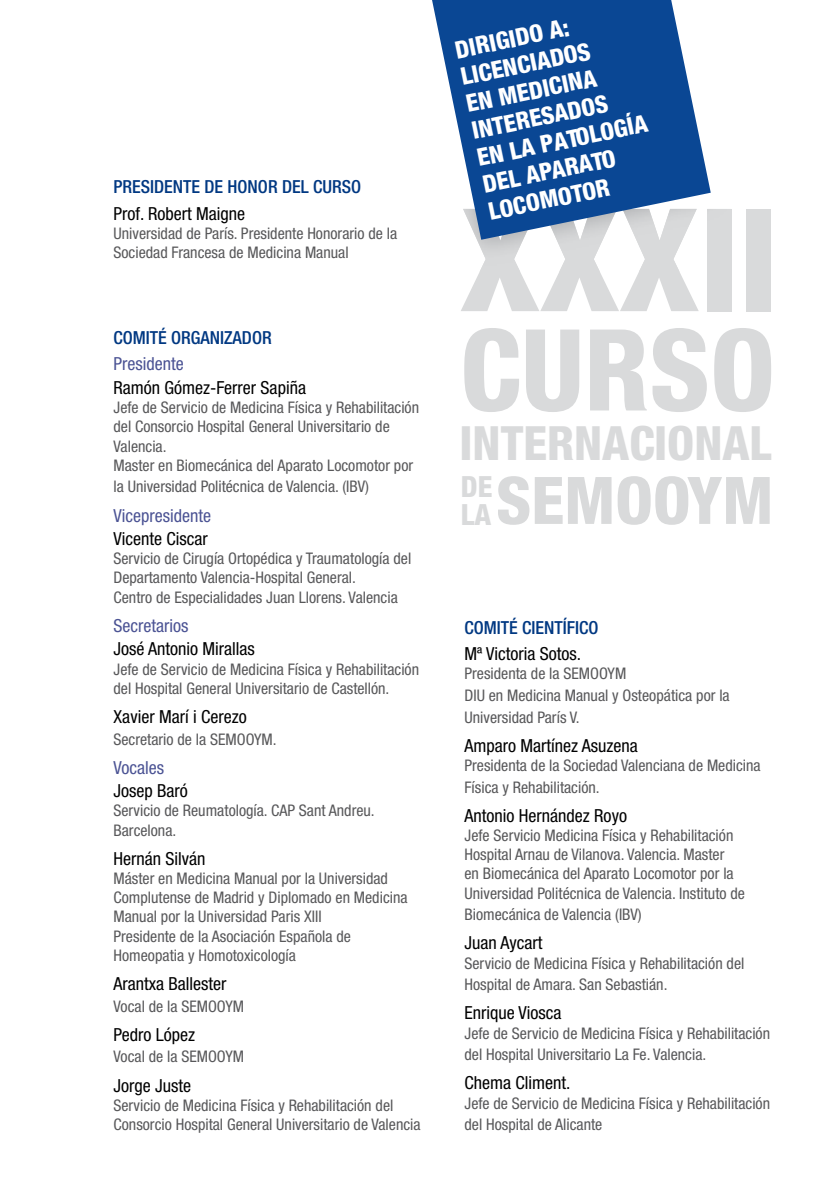
<style>
.page{position:relative;width:840px;height:1191px;background:#fff}
.page>*{position:absolute;margin:0;border:0;box-sizing:border-box;transform-origin:0 0}
.t1{font:800 condensed 143.2px "Helvetica Neue LT Pro";color:#d9dadb}
.t2{font:800 condensed 113.2px "Helvetica Neue LT Pro";color:#d9dadb}
.t3{font:800 condensed 65.6px "Helvetica Neue LT Pro";color:#d9dadb}
.t4{font:800 condensed 47.2px "Helvetica Neue LT Pro";color:#d9dadb}
.t5{font:800 condensed 29.2px/27.6px "Helvetica Neue LT Pro";color:#d9dadb}
.t6{font:800 condensed 24.2px/27.4px "Helvetica Neue LT Pro";color:#fff}
.t7{font:condensed 18px "Helvetica Neue LT Pro";color:#000}
.t8{font:500 condensed 18px "Helvetica Neue LT Pro";color:#003882}
.t9{font:condensed 18px "Helvetica Neue LT Pro";color:#4b5394}
.t10{font:condensed 16px/19.2px "Helvetica Neue LT Pro";color:#58585a}
</style>
<div class="page">
<img style="left:477px;top:209px;width:253px;height:63px">
<svg style="left:432px;top:0;width:278px;height:240px;fill:#0a4794"></svg>
<p class="t8" style="left:113px;top:176px;width:249px">PRESIDENTE DE HONOR DEL CURSO</p>
<p class="t7" style="left:113px;top:203px;width:133px">Prof. Robert Maigne</p>
<p class="t10" style="left:113px;top:224px;width:285px">Universidad de París. Presidente Honorario de la<br>Sociedad Francesa de Medicina Manual</p>
<p class="t8" style="left:113px;top:327px;width:160px">COMITÉ ORGANIZADOR</p>
<p class="t9" style="left:113px;top:354px;width:72px">Presidente</p>
<p class="t7" style="left:113px;top:377px;width:194px">Ramón Gómez-Ferrer Sapiña</p>
<p class="t10" style="left:113px;top:398px;width:307px">Jefe de Servicio de Medicina Física y Rehabilitación del Consorcio Hospital General Universitario de Valencia.<br>Master en Biomecánica del Aparato Locomotor por</p>
<p class="t10" style="left:113px;top:477px;width:257px">la Universidad Politécnica de Valencia. (IBV)</p>
<p class="t9" style="left:113px;top:505px;width:99px">Vicepresidente</p>
<p class="t7" style="left:113px;top:528px;width:96px">Vicente Ciscar</p>
<p class="t10" style="left:113px;top:549px;width:299px">Servicio de Cirugía Ortopédica y Traumatología del<br>Departamento Valencia-Hospital General.<br>Centro de Especialidades Juan Llorens. Valencia</p>
<p class="t9" style="left:113px;top:615px;width:76px">Secretarios</p>
<p class="t7" style="left:113px;top:638px;width:143px">José Antonio Mirallas</p>
<p class="t10" style="left:113px;top:659px;width:307px">Jefe de Servicio de Medicina Física y Rehabilitación del Hospital General Universitario de Castellón.</p>
<p class="t7" style="left:113px;top:706px;width:135px">Xavier Marí i Cerezo</p>
<p class="t10" style="left:113px;top:729px;width:165px">Secretario de la SEMOOYM.</p>
<p class="t9" style="left:113px;top:757px;width:52px">Vocales</p>
<p class="t7" style="left:113px;top:780px;width:76px">Josep Baró</p>
<p class="t10" style="left:113px;top:801px;width:263px">Servicio de Reumatología. CAP Sant Andreu.<br>Barcelona.</p>
<p class="t7" style="left:113px;top:848px;width:93px">Hernán Silván</p>
<p class="t10" style="left:113px;top:868px;width:295px">Máster en Medicina Manual por la Universidad Complutense de Madrid y Diplomado en Medicina Manual por la Universidad Paris XIII<br>Presidente de la Asociación Española de Homeopatia y Homotoxicología</p>
<p class="t7" style="left:113px;top:973px;width:114px">Arantxa Ballester</p>
<p class="t10" style="left:113px;top:996px;width:132px">Vocal de la SEMOOYM</p>
<p class="t7" style="left:113px;top:1024px;width:83px">Pedro López</p>
<p class="t10" style="left:113px;top:1047px;width:132px">Vocal de la SEMOOYM</p>
<p class="t7" style="left:113px;top:1074px;width:79px">Jorge Juste</p>
<p class="t10" style="left:113px;top:1095px;width:308px">Servicio de Medicina Física y Rehabilitación del<br>Consorcio Hospital General Universitario de Valencia</p>
<h3 class="t6" style="left:451px;top:37px;width:175px;rotate:-12deg">DIRIGIDO A:<br>LICENCIADOS<br>EN MEDICINA<br>INTERESADOS<br>EN LA PATOLOGÍA<br>DEL APARATO<br>LOCOMOTOR</h3>
<h1 class="t1" style="left:460px;top:171px;width:320px">XXXII</h1>
<h2 class="t2" style="left:460px;top:300px;width:316px">CURSO</h2>
<h3 class="t4" style="left:459px;top:414px;width:313px">INTERNACIONAL</h3>
<h3 class="t3" style="left:496px;top:460px;width:279px">SEMOOYM</h3>
<h3 class="t5" style="left:460px;top:472px;width:33px">DE<br>LA</h3>
<p class="t8" style="left:464px;top:617px;width:135px">COMITÉ CIENTÍFICO</p>
<p class="t7" style="left:464px;top:643px;width:118px">Mª Victoria Sotos.</p>
<p class="t10" style="left:464px;top:663px;width:266px;line-height:21.6px">Presidenta de la SEMOOYM<br>DIU en Medicina Manual y Osteopática por la<br>Universidad París V.</p>
<p class="t7" style="left:464px;top:735px;width:175px">Amparo Martínez Asuzena</p>
<p class="t10" style="left:464px;top:754px;width:297px;line-height:21.6px">Presidenta de la Sociedad Valenciana de Medicina<br>Física y Rehabilitación.</p>
<p class="t7" style="left:464px;top:805px;width:164px">Antonio Hernández Royo</p>
<p class="t10" style="left:464px;top:825px;width:282px">Jefe Servicio Medicina Física y Rehabilitación Hospital Arnau de Vilanova. Valencia. Master<br>en Biomecánica del Aparato Locomotor por la Universidad Politécnica de Valencia. Instituto de</p>
<p class="t10" style="left:464px;top:905px;width:179px">Biomecánica de Valencia (IBV)</p>
<p class="t7" style="left:464px;top:932px;width:79px">Juan Aycart</p>
<p class="t10" style="left:464px;top:952px;width:281px;line-height:21.6px">Servicio de Medicina Física y Rehabilitación del<br>Hospital de Amara. San Sebastián.</p>
<p class="t7" style="left:464px;top:1002px;width:98px">Enrique Viosca</p>
<p class="t10" style="left:464px;top:1022px;width:307px;line-height:21.6px">Jefe de Servicio de Medicina Física y Rehabilitación del Hospital Universitario La Fe. Valencia.</p>
<p class="t7" style="left:464px;top:1072px;width:107px">Chema Climent.</p>
<p class="t10" style="left:464px;top:1092px;width:307px;line-height:21.6px">Jefe de Servicio de Medicina Física y Rehabilitación del Hospital de Alicante</p>
</div>
